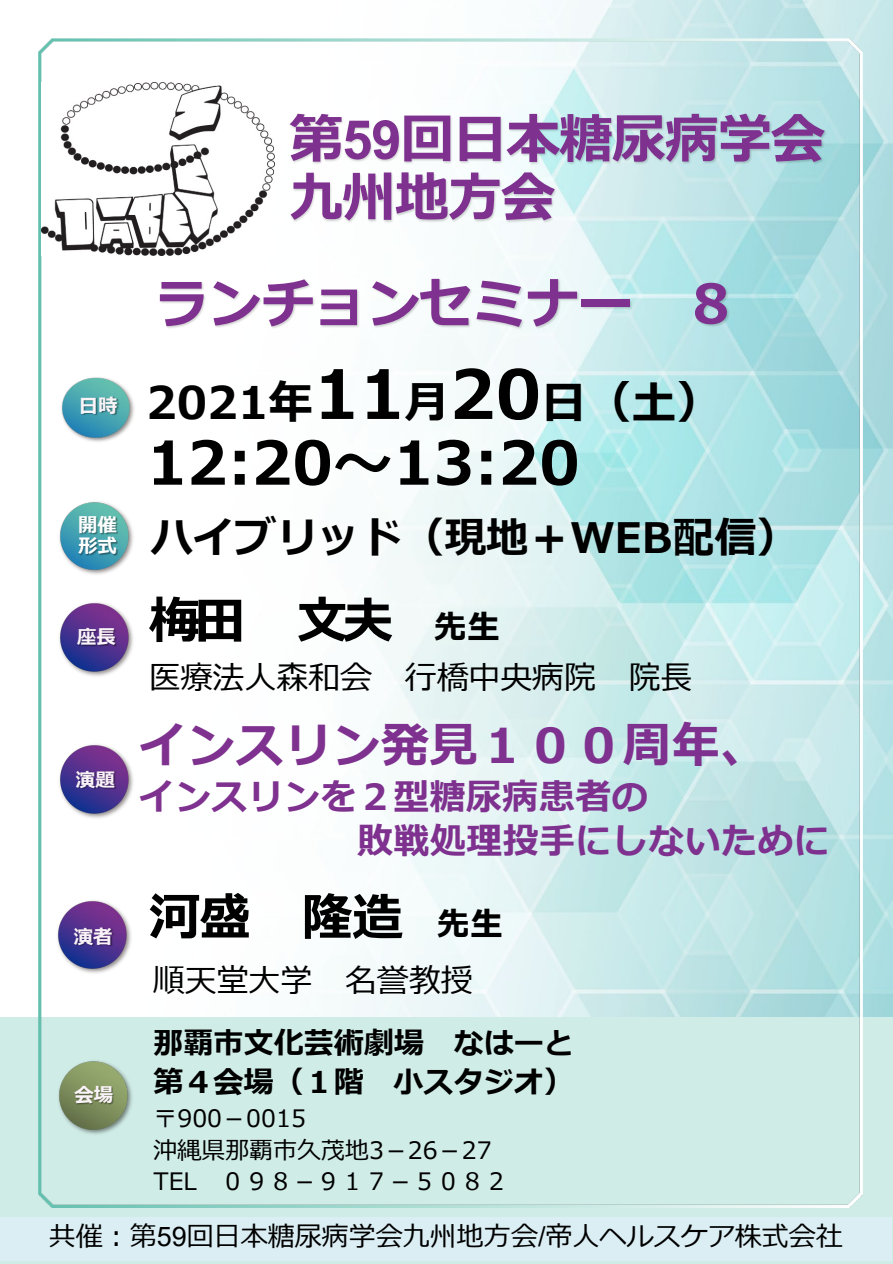
<style>
.page{position:relative;width:893px;height:1264px;background:#fff}
.page>*{position:absolute;margin:0;border:0;box-sizing:border-box;transform-origin:0 0}
.t1{font:700 60px "Meiryo";color:#000}
.t2{font:700 54px/58.3px "Meiryo";letter-spacing:-.02em;color:#7e318e}
.t3{font:700 51px "Meiryo";letter-spacing:-.055em;color:#000}
.t4{font:700 48px "Meiryo";letter-spacing:.01em;color:#7e318e}
.t5{font:700 45px "Meiryo";color:#000}
.t6{font:700 42px "Meiryo";color:#000}
.t7{font:700 36px "Meiryo";letter-spacing:.01em;color:#7e318e}
.t8{font:32.1px "Meiryo";letter-spacing:-.005em;color:#000}
.t9{font:700 30px "Meiryo";color:#000}
.t10{font:27px "Meiryo";color:#000}
.t11{font:24px "Meiryo";color:#000}
.t12{font:700 19.5px "Meiryo";color:#faf3f8}
.t13{font:700 19.5px/21px "Meiryo";color:#fff}
.t14{font:700 18px "Meiryo";color:#000}
.s1{font-family:"Arial"}
.s2{font-size:67.5px}
.s3{font-size:33px}
</style>
<div class="page">
<img style="left:531px;top:0;width:361px;height:1016px">
<div style="left:0;top:1016px;width:892px;height:247px;background:#d0ece7"></div>
<img style="left:38px;top:38px;width:824px;height:1169px">
<img style="left:255px;top:88px;width:605px;height:185px">
<img style="left:57px;top:599px;width:79px;height:80px">
<img style="left:65px;top:621px;width:65px;height:44px">
<img style="left:57px;top:741px;width:79px;height:79px">
<img style="left:63px;top:763px;width:66px;height:45px">
<img style="left:55px;top:897px;width:79px;height:79px">
<img style="left:61px;top:920px;width:66px;height:45px">
<img style="left:58px;top:374px;width:80px;height:71px">
<img style="left:66px;top:390px;width:66px;height:44px">
<img style="left:57px;top:498px;width:79px;height:79px">
<img style="left:66px;top:509px;width:65px;height:66px">
<img style="left:56px;top:1057px;width:79px;height:80px">
<img style="left:62px;top:1078px;width:66px;height:45px">
<div style="left:0;top:1216px;width:891px;height:44px;background:#dbeef4"></div>
<img style="left:120px;top:259px;width:653px;height:120px">
<img style="left:41px;top:82px;width:233px;height:173px">
<p class="t2" style="left:289px;top:113px;width:537px">第<span class="s1">59</span>回日本糖尿病学会九州地方会</p>
<p class="t12" style="left:79px;top:392px;width:40px">日時</p>
<p class="t13" style="left:78px;top:515px;width:40px">開催形式</p>
<p class="t12" style="left:77px;top:623px;width:40px">座長</p>
<p class="t12" style="left:76px;top:766px;width:40px">演題</p>
<p class="t12" style="left:74px;top:922px;width:40px">演者</p>
<p class="t12" style="left:74px;top:1081px;width:40px">会場</p>
<p class="t2" style="left:155px;top:277px;width:584px">ランチョンセミナー ８</p>
<p class="t5" style="left:146px;top:371px;width:576px">2021年<span class="s2">11</span>月<span class="s2">20</span>日（土）</p>
<p class="t1" style="left:146px;top:420px;width:435px">12:20〜13:20</p>
<p class="t6" style="left:151px;top:508px;width:649px">ハイブリッド（現地＋WEB配信）</p>
<p class="t3" style="left:149px;top:584px;width:353px">梅田 文夫 <span class="s3">先生</span></p>
<p class="t8" style="left:149px;top:654px;width:545px">医療法人森和会 行橋中央病院 院長</p>
<p class="t4" style="left:139px;top:711px;width:631px">インスリン発見１００周年、</p>
<p class="t7" style="left:139px;top:771px;width:510px">インスリンを２型糖尿病患者の</p>
<p class="t7" style="left:357px;top:814px;width:474px">敗戦処理投手にしないために</p>
<p class="t3" style="left:149px;top:881px;width:355px">河盛 隆造 <span class="s3">先生</span></p>
<p class="t8" style="left:153px;top:957px;width:321px">順天堂大学 名誉教授</p>
<p class="t9" style="left:153px;top:1021px;width:422px">那覇市文化芸術劇場 なはーと</p>
<p class="t9" style="left:153px;top:1060px;width:422px">第４会場（１階 小スタジオ）</p>
<p class="t11" style="left:153px;top:1100px;width:154px">〒900－0015</p>
<p class="t11" style="left:153px;top:1132px;width:339px">沖縄県那覇市久茂地3－26－27</p>
<p class="t11" style="left:153px;top:1164px;width:356px">TEL ０９８－９１７－５０８２</p>
<p class="t10" style="left:49px;top:1217px;width:795px">共催：第<span class="s1">59</span>回日本糖尿病学会九州地方会<span class="s1">/</span>帝人ヘルスケア株式会社</p>
<p class="t14" style="left:320px;top:1221px;width:253px">主催：帝人ヘルスケア株式会社</p>
</div>
